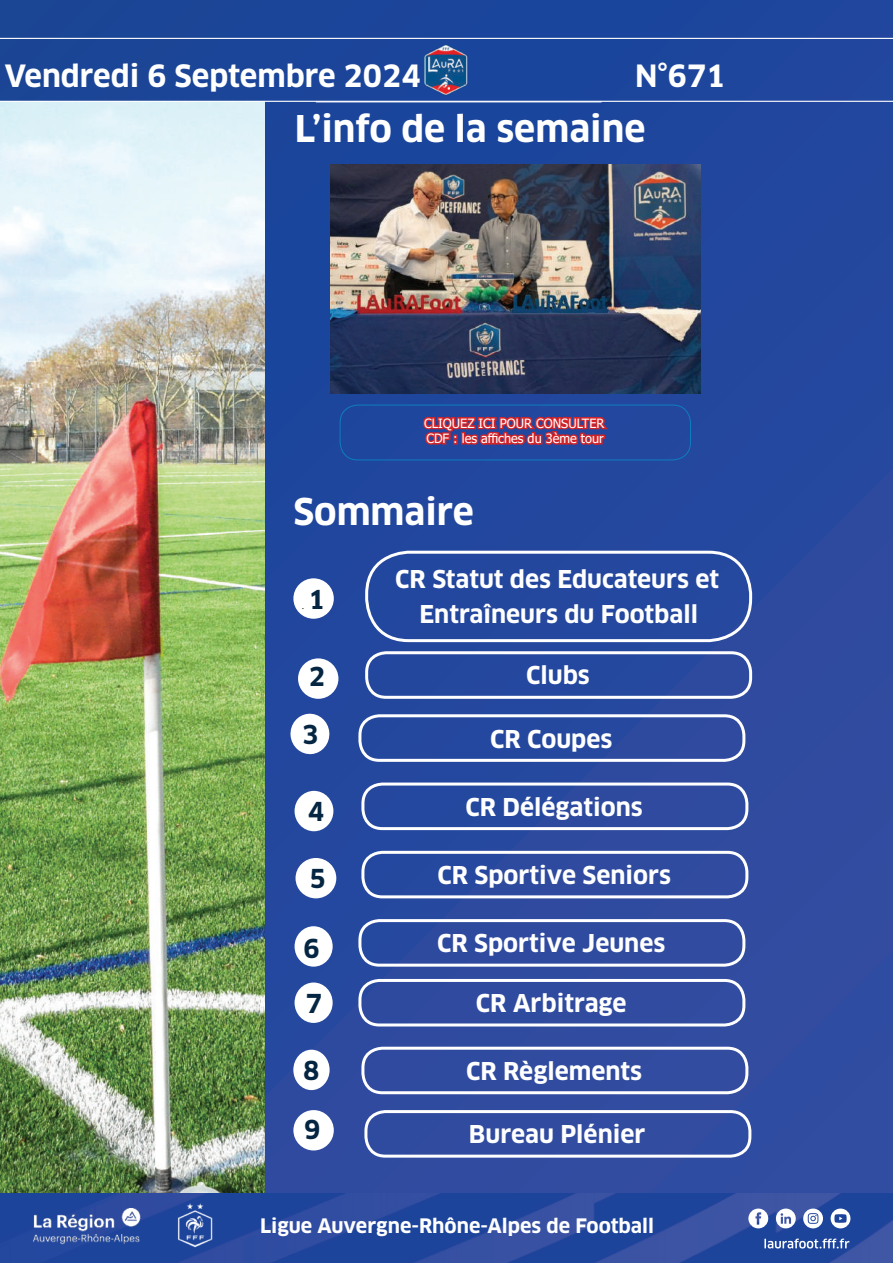
<style>
.page{position:relative;width:893px;height:1263px;background:#fff}
.page>*{position:absolute;margin:0;border:0;box-sizing:border-box;transform-origin:0 0}
.t1{font:700 36px "Clan OT";color:#fff}
.t2{font:700 30px "Clan OT";color:#fff}
.t3{font:700 25.5px "Clan OT";color:#052642}
.t4{font:700 24px/35px "Clan OT";color:#fff;text-align:center}
.t5{font:700 19.5px "Clan OT";color:#fff}
.t6{font:12.75px/15.3px "Tahoma";color:#fff}
.t7{font:12.75px "Clan OT";color:#231f20}
.s1{font-weight:700;font-size:25.5px;color:#052642}
</style>
<div class="page">
<div style="left:0;top:0;width:893px;height:1262px;background:linear-gradient(to right,#1b4697,#2e4ba2)"></div>
<img style="left:424px;top:44px;width:44px;height:51px">
<hr style="left:0;top:38px;width:893px;height:1px;background:#fff">
<img style="left:0;top:102px;width:265px;height:1092px">
<hr style="left:0;top:101px;width:893px;height:1px;background:#fff">
<img style="left:0;top:1194px;width:892px;height:69px">
<img style="left:16px;top:1194px;width:141px;height:67px">
<img style="left:159px;top:1202px;width:71px;height:48px">
<svg style="left:764px;top:1238px;width:85px;height:10px"></svg>
<svg style="left:748px;top:1208px;width:20px;height:20px"></svg>
<svg style="left:803px;top:1208px;width:20px;height:20px"></svg>
<svg style="left:776px;top:1208px;width:20px;height:20px"></svg>
<svg style="left:831px;top:1208px;width:19px;height:20px"></svg>
<div style="left:293px;top:578px;width:41px;height:41px;background:#fff;border-radius:50%"></div>
<svg style="left:290px;top:713px;width:40px;height:42px"></svg>
<div style="left:296px;top:858px;width:40px;height:40px;background:#fff;border-radius:50%"></div>
<div style="left:298px;top:658px;width:40px;height:41px;background:#fff;border-radius:50%"></div>
<div style="left:295px;top:791px;width:38px;height:40px;background:#fff;border-radius:50%"></div>
<div style="left:295px;top:926px;width:38px;height:41px;background:#fff;border-radius:50%"></div>
<div style="left:365px;top:551px;width:387px;height:91px;border:3px solid #fff;border-radius:42px"></div>
<div style="left:365px;top:651px;width:387px;height:48px;border:3px solid #fff;border-radius:20px"></div>
<div style="left:358px;top:714px;width:387px;height:48px;border:3px solid #fff;border-radius:20px"></div>
<div style="left:361px;top:782px;width:387px;height:48px;border:3px solid #fff;border-radius:20px"></div>
<div style="left:361px;top:851px;width:387px;height:47px;border:3px solid #fff;border-radius:20px"></div>
<div style="left:358px;top:919px;width:387px;height:48px;border:3px solid #fff;border-radius:20px"></div>
<div style="left:295px;top:982px;width:38px;height:41px;background:#fff;border-radius:50%"></div>
<div style="left:358px;top:979px;width:387px;height:47px;border:3px solid #fff;border-radius:20px"></div>
<svg style="left:421px;top:407px;width:190px;height:40px;background:#753566"></svg>
<div style="left:340px;top:405px;width:351px;height:55px;border:1px solid #0e7dc0;border-radius:18px"></div>
<div style="left:364px;top:1110px;width:387px;height:47px;border:3px solid #fff;border-radius:20px"></div>
<div style="left:293px;top:1050px;width:37px;height:40px;background:#fff;border-radius:50%"></div>
<img style="left:330px;top:165px;width:370px;height:229px">
<div style="left:361px;top:1047px;width:387px;height:47px;border:3px solid #fff;border-radius:20px"></div>
<div style="left:293px;top:1110px;width:41px;height:40px;background:#fff;border-radius:50%"></div>
<p class="t2" style="left:635px;top:59px;width:92px">N°671</p>
<p class="t2" style="left:5px;top:59px;width:417px">Vendredi 6 Septembre 2024</p>
<h1 class="t1" style="left:295px;top:108px;width:352px">L’info de la semaine</h1>
<p class="t6" style="left:424px;top:416px;width:182px">CLIQUEZ ICI POUR CONSULTER<br>CDF : les affiches du 3ème tour</p>
<h1 class="t1" style="left:293px;top:491px;width:182px">Sommaire</h1>
<p class="t7" style="left:301px;top:596px;width:25px">. <span class="s1">1</span></p>
<p class="t4" style="left:395px;top:562px;width:325px">CR Statut des Educateurs et<br>Entraîneurs du Football</p>
<p class="t3" style="left:309px;top:662px;width:18px">2</p>
<p class="t4" style="left:526px;top:658px;width:65px">Clubs</p>
<p class="t3" style="left:302px;top:720px;width:18px">3</p>
<p class="t4" style="left:490px;top:721px;width:124px">CR Coupes</p>
<p class="t3" style="left:308px;top:797px;width:18px">4</p>
<p class="t4" style="left:466px;top:790px;width:179px">CR Délégations</p>
<p class="t3" style="left:309px;top:864px;width:18px">5</p>
<p class="t4" style="left:437px;top:858px;width:235px">CR Sportive Seniors</p>
<p class="t3" style="left:304px;top:933px;width:18px">6</p>
<p class="t4" style="left:437px;top:926px;width:230px">CR Sportive Jeunes</p>
<p class="t3" style="left:306px;top:988px;width:18px">7</p>
<p class="t4" style="left:476px;top:986px;width:152px">CR Arbitrage</p>
<p class="t3" style="left:303px;top:1056px;width:18px">8</p>
<p class="t4" style="left:466px;top:1054px;width:177px">CR Règlements</p>
<p class="t3" style="left:304px;top:1115px;width:18px">9</p>
<p class="t4" style="left:469px;top:1117px;width:178px">Bureau Plénier</p>
<p class="t5" style="left:260px;top:1214px;width:396px">Ligue Auvergne-Rhône-Alpes de Football</p>
</div>
